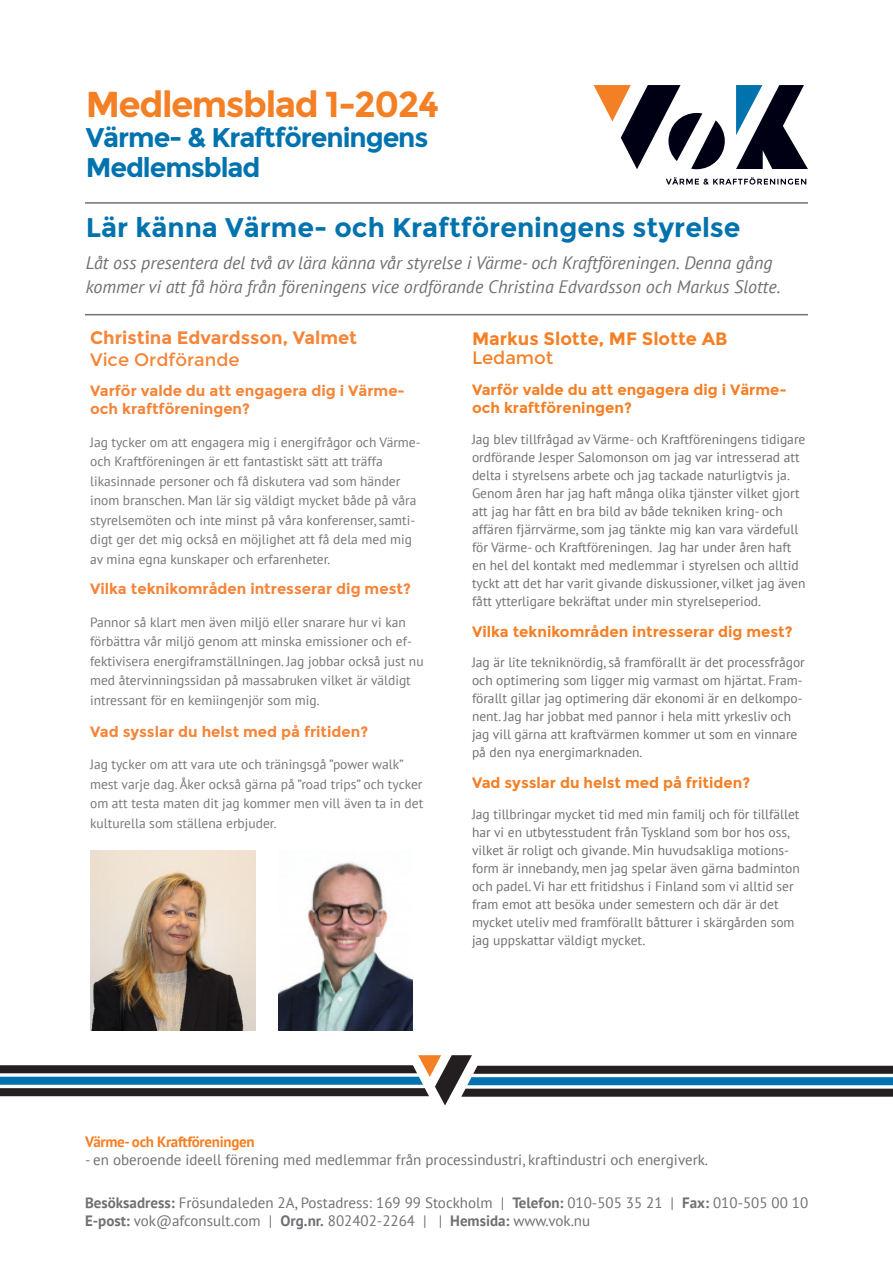
<style>
.page{position:relative;width:893px;height:1263px;background:#fff}
.page>*{position:absolute;margin:0;border:0;box-sizing:border-box;transform-origin:0 0}
.t1{font:700 36px "Montserrat";letter-spacing:-.04em;color:#f48026}
.Brödtext{font:700 27px "Montserrat";letter-spacing:-.005em;color:#0073ae}
.Brödtext-2{font:700 27px/30px "Montserrat";letter-spacing:-.04em;color:#0073ae}
.Brödtext-3{font:italic 18px/24px "PT Sans";color:#717074}
.Brödtext-4{font:700 18px/21.6px "Montserrat";color:#f58539}
.Brödtext-5{font:700 18px/19.5px "Montserrat";color:#f48026}
.t2{font:15px/18px "PT Sans";color:#717074}
.Brödtext-6{font:700 15px/18px "Montserrat";color:#f58539}
.Brödtext-7{font:700 15px/18px "Montserrat";color:#f48026}
.t3{font:700 15px "PT Sans";letter-spacing:-.02em;color:#f48026}
.Brödtext-8{font:13.5px/18px "PT Sans";color:#717074}
.Brödtext-9{font:13.5px/19.5px "PT Sans";color:#777679}
.s1{font-weight:400}
.s2{font-weight:700}
</style>
<div class="page">
<svg style="left:0;top:1055px;width:893px;height:50px"></svg>
<svg style="left:736px;top:85px;width:72px;height:84px"></svg>
<svg style="left:594px;top:85px;width:131px;height:84px"></svg>
<svg style="left:666px;top:177px;width:140px;height:8px"></svg>
<hr style="left:85px;top:202px;width:723px;height:2px;background:#717074">
<img style="left:90px;top:850px;width:165px;height:180px">
<img style="left:278px;top:861px;width:135px;height:169px">
<hr style="left:85px;top:314px;width:723px;height:1px;background:#717074">
<h1 class="t1" style="left:86px;top:83px;width:355px">Medlemsblad 1-2024</h1>
<h2 class="Brödtext-2" style="left:86px;top:122px;width:344px">Värme- &amp; Kraftföreningens<br>Medlemsblad</h2>
<p class="Brödtext" style="left:86px;top:212px;width:656px">Lär känna Värme- och Kraftföreningens styrelse</p>
<p class="Brödtext-3" style="left:86px;top:250px;width:696px">Låt oss presentera del två av lära känna vår styrelse i Värme- och Kraftföreningen. Denna gång kommer vi att få höra från föreningens vice ordförande Christina Edvardsson och Markus Slotte.</p>
<p class="Brödtext-4" style="left:90px;top:327px;width:268px">Christina Edvardsson, Valmet<br><span class="s1">Vice Ordförande</span></p>
<p class="Brödtext-6" style="left:90px;top:382px;width:316px">Varför valde du att engagera dig i Värme&shy;och kraftföreningen?</p>
<p class="Brödtext-9" style="left:90px;top:432px;width:332px">Jag tycker om att engagera mig i energifrågor och Värme&shy;och Kraftföreningen är ett fantastiskt sätt att träffa likasinnade personer och få diskutera vad som händer inom branschen. Man lär sig väldigt mycket både på våra styrelsemöten och inte minst på våra konferenser, samti&shy;digt ger det mig också en möjlighet att få dela med mig av mina egna kunskaper och erfarenheter.</p>
<p class="Brödtext-6" style="left:90px;top:580px;width:322px">Vilka teknikområden intresserar dig mest?</p>
<p class="Brödtext-9" style="left:90px;top:612px;width:335px">Pannor så klart men även miljö eller snarare hur vi kan förbättra vår miljö genom att minska emissioner och ef&shy;fektivisera energiframställningen. Jag jobbar också just nu med återvinningssidan på massabruken vilket är väldigt intressant för en kemiingenjör som mig.</p>
<p class="Brödtext-6" style="left:90px;top:723px;width:280px">Vad sysslar du helst med på fritiden?</p>
<p class="Brödtext-9" style="left:90px;top:754px;width:335px">Jag tycker om att vara ute och träningsgå ”power walk” mest varje dag. Åker också gärna på ”road trips” och tycker om att testa maten dit jag kommer men vill även ta in det kulturella som ställena erbjuder.</p>
<p class="Brödtext-5" style="left:472px;top:329px;width:257px">Markus Slotte, MF Slotte AB<br><span class="s1">Ledamot</span></p>
<p class="Brödtext-7" style="left:472px;top:381px;width:316px">Varför valde du att engagera dig i Värme&shy;och kraftföreningen?</p>
<p class="Brödtext-8" style="left:472px;top:430px;width:335px">Jag blev tillfrågad av Värme- och Kraftföreningens tidigare ordförande Jesper Salomonson om jag var intresserad att delta i styrelsens arbete och jag tackade naturligtvis ja.<br>Genom åren har jag haft många olika tjänster vilket gjort att jag har fått en bra bild av både tekniken kring- och affären fjärrvärme, som jag tänkte mig kan vara värdefull för Värme- och Kraftföreningen. Jag har under åren haft en hel del kontakt med medlemmar i styrelsen och alltid tyckt att det har varit givande diskussioner, vilket jag även fått ytterligare bekräftat under min styrelseperiod.</p>
<p class="Brödtext-7" style="left:472px;top:622px;width:322px">Vilka teknikområden intresserar dig mest?</p>
<p class="Brödtext-8" style="left:472px;top:653px;width:334px">Jag är lite tekniknördig, så framförallt är det processfrågor och optimering som ligger mig varmast om hjärtat. Fram&shy;förallt gillar jag optimering där ekonomi är en delkompo&shy;nent. Jag har jobbat med pannor i hela mitt yrkesliv och jag vill gärna att kraftvärmen kommer ut som en vinnare på den nya energimarknaden.</p>
<p class="Brödtext-7" style="left:472px;top:774px;width:280px">Vad sysslar du helst med på fritiden?</p>
<p class="Brödtext-8" style="left:472px;top:805px;width:329px">Jag tillbringar mycket tid med min familj och för tillfället har vi en utbytesstudent från Tyskland som bor hos oss, vilket är roligt och givande. Min huvudsakliga motions&shy;form är innebandy, men jag spelar även gärna badminton och padel. Vi har ett fritidshus i Finland som vi alltid ser fram emot att besöka under semestern och där är det mycket uteliv med framförallt båtturer i skärgården som jag uppskattar väldigt mycket.</p>
<p class="t3" style="left:85px;top:1132px;width:171px">Värme- och Kraftföreningen</p>
<p class="t2" style="left:85px;top:1151px;width:625px">- en oberoende ideell förening med medlemmar från processindustri, kraftindustri och energiverk.</p>
<p class="t2" style="left:85px;top:1193px;width:725px"><span class="s2">Besöksadress:</span> Frösundaleden 2A, Postadress: 169 99 Stockholm | <span class="s2">Telefon:</span> 010-505 35 21 | <span class="s2">Fax:</span> 010-505 00 10<br><span class="s2">E-post:</span> vok@afconsult.com | <span class="s2">Org.nr.</span> 802402-2264 | | <span class="s2">Hemsida:</span> www.vok.nu</p>
</div>
